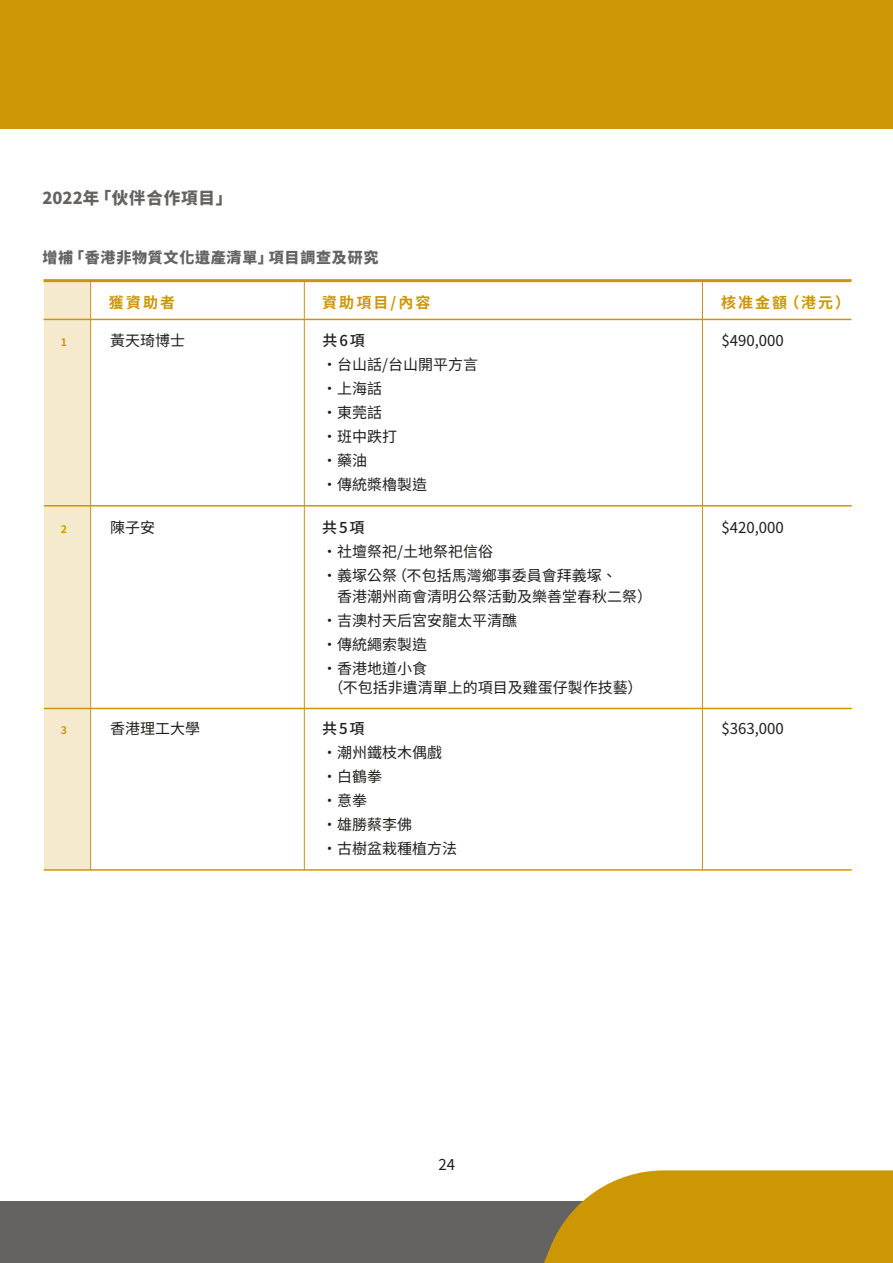
<style>
.page{position:relative;width:893px;height:1263px;background:#fff}
.page>*{position:absolute;margin:0;border:0;box-sizing:border-box;transform-origin:0 0}
.t1{font:900 16.5px "Noto Sans CJ Ktc";letter-spacing:.05em;color:#646361}
.t2{font:15px/24px "Noto Sans CJ Ktc";color:#1d1f1c}
.t3{font:900 15px "Noto Sans CJ Ktc";letter-spacing:.05em;color:#656362}
.t4{font:700 15px "Noto Sans CJ Ktc";letter-spacing:.14em;color:#cd9704}
.t5{font:700 10.5px "Noto Sans CJ Ktc";color:#cc9706}
.s1{font-weight:500}
</style>
<div class="page">
<div style="left:0;top:0;width:893px;height:128px;background:#cd9704"></div>
<hr style="left:44px;top:279px;width:807px;height:3px;background:#cc9313">
<hr style="left:44px;top:319px;width:807px;height:1px;background:#cd9704">
<hr style="left:44px;top:505px;width:808px;height:1px;background:#cd9704">
<hr style="left:44px;top:708px;width:808px;height:1px;background:#cd9704">
<hr style="left:44px;top:869px;width:808px;height:2px;background:#cd9704">
<div style="left:44px;top:281px;width:47px;height:589px;background:#f5eacd"></div>
<hr style="left:304px;top:281px;width:1px;height:589px;background:#cc9313">
<hr style="left:90px;top:281px;width:1px;height:589px;background:#cc9313">
<hr style="left:702px;top:281px;width:1px;height:589px;background:#cc9313">
<div style="left:0;top:1201px;width:893px;height:62px;background:#646361"></div>
<svg style="left:544px;top:1170px;width:349px;height:93px;background:#cd9c17"></svg>
<h2 class="t1" style="left:43px;top:189px;width:191px">2022年「伙伴合作項目」</h2>
<h3 class="t3" style="left:43px;top:249px;width:337px">增補「香港非物質文化遺產清單」項目調查及研究</h3>
<p class="t4" style="left:109px;top:294px;width:68px">獲資助者</p>
<p class="t4" style="left:322px;top:294px;width:110px">資助項目/內容</p>
<p class="t4" style="left:721px;top:294px;width:131px">核准金額（港元）</p>
<p class="t5" style="left:61px;top:337px;width:8px">1</p>
<p class="t2" style="left:110px;top:329px;width:76px">黃天琦博士</p>
<p class="t2" style="left:322px;top:329px;width:157px"><span class="s1">共6項<br></span>・台山話/台山開平方言・上海話<br>・東莞話<br>・班中跌打<br>・藥油<br>・傳統槳櫓製造</p>
<p class="t2" style="left:721px;top:329px;width:64px">$490,000</p>
<p class="t5" style="left:61px;top:523px;width:8px">2</p>
<p class="t2" style="left:110px;top:515px;width:46px">陳子安</p>
<p class="t2" style="left:322px;top:515px;width:296px"><span class="s1">共5項<br></span>・社壇祭祀/土地祭祀信俗<br>・義塚公祭（不包括馬灣鄉事委員會拜義塚、</p>
<p class="t2" style="left:322px;top:584px;width:331px;text-indent:15px">香港潮州商會清明公祭活動及樂善堂春秋二祭）・吉澳村天后宮安龍太平清醮<br>・傳統繩索製造<br>・香港地道小食</p>
<p class="t2" style="left:328px;top:676px;width:315px">（不包括非遺清單上的項目及雞蛋仔製作技藝）</p>
<p class="t2" style="left:721px;top:515px;width:64px">$420,000</p>
<p class="t5" style="left:61px;top:724px;width:8px">3</p>
<p class="t2" style="left:110px;top:717px;width:91px">香港理工大學</p>
<p class="t2" style="left:322px;top:717px;width:137px"><span class="s1">共5項<br></span>・潮州鐵枝木偶戲・白鶴拳<br>・意拳<br>・雄勝蔡李佛<br>・古樹盆栽種植方法</p>
<p class="t2" style="left:721px;top:717px;width:64px">$363,000</p>
<p class="t2" style="left:438px;top:1153px;width:18px">24</p>
</div>
